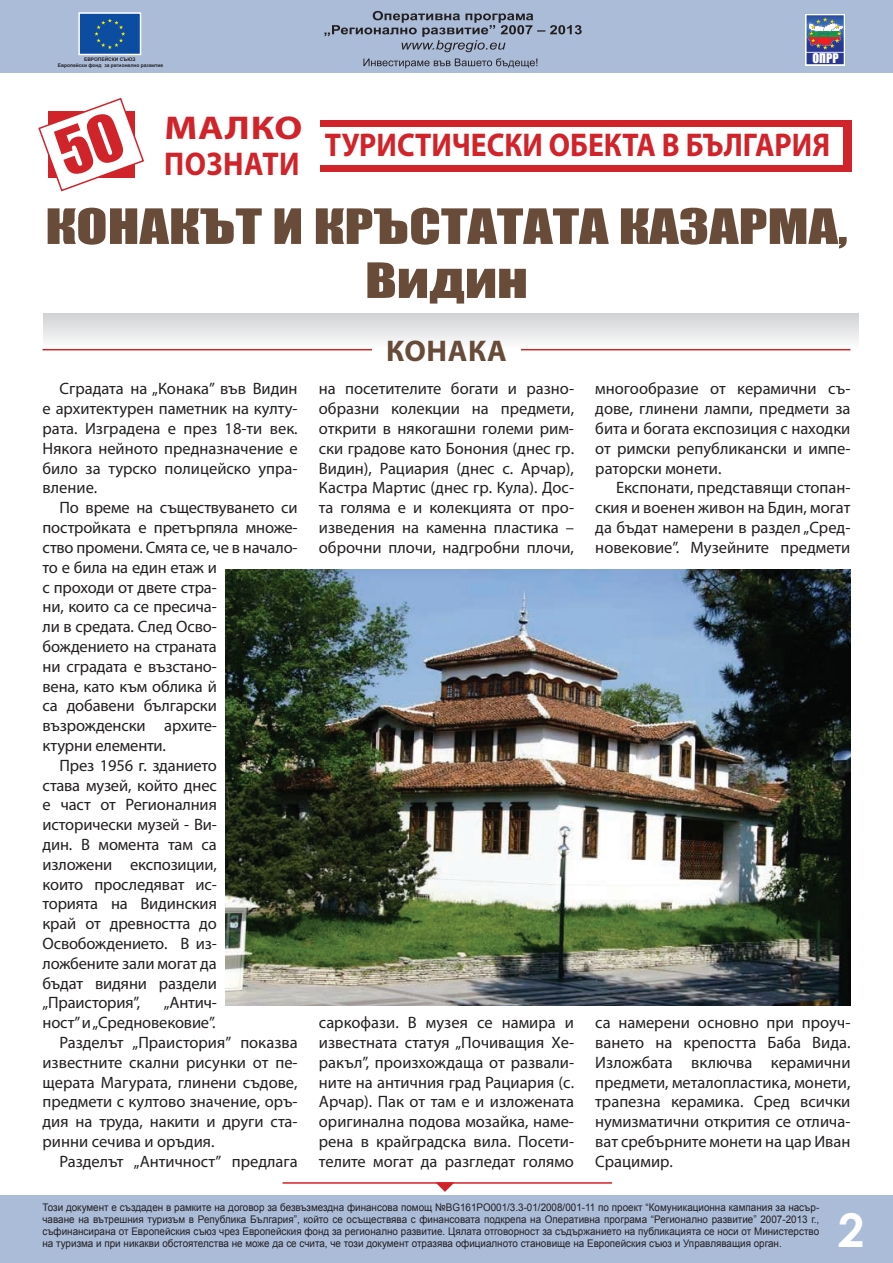
<style>
.page{position:relative;width:893px;height:1263px;background:#fff}
.page>*{position:absolute;margin:0;border:0;box-sizing:border-box;transform-origin:0 0}
.t1{font:700 46.5px "Century Gothic";color:#fff}
.t2{font:45px "Impact";color:#684c39;scale:1.28 1}
.t3{font:700 33px "Myriad Pro";letter-spacing:.01em;color:#d1232a;scale:.9 1}
.t4{font:700 33px/36px "Myriad Pro";letter-spacing:.01em;color:#d1232a;scale:1.18 1}
.t5{font:700 30px "Myriad Pro";color:#684c39}
.t6{font:16.5px/19.8px "Myriad Pro";letter-spacing:-.005em;color:#231f20;text-align:justify}
.t7{font:12.45px "Impact";color:#fff}
.t8{font:10.5px/12px "Arial";color:#231f20;text-align:justify;scale:.94 1}
.t9{font:700 4.95px/5.8px "Arial";color:#231f20;text-align:center}
</style>
<div class="page">
<div style="left:0;top:0;width:893px;height:73px;background:#abbcd9"></div>
<svg style="left:363px;top:58px;width:174px;height:10px"></svg>
<svg style="left:324px;top:11px;width:258px;height:41px"></svg>
<svg style="left:78px;top:12px;width:64px;height:44px;background:#3368a9"></svg>
<div style="left:805px;top:14px;width:40px;height:52px;background:linear-gradient(to right,#ced2e6,#d2d5e8)"></div>
<img style="left:807px;top:15px;width:37px;height:49px">
<svg style="left:807px;top:17px;width:37px;height:33px"></svg>
<div style="left:0;top:1196px;width:893px;height:67px;background:#abbcd9"></div>
<div style="left:43px;top:313px;width:815px;height:36px;background:linear-gradient(to bottom,#d0d2d4,#fcfcfc)"></div>
<div style="left:320px;top:121px;width:532px;height:51px;background:#d1232a"></div>
<div style="left:153px;top:127px;width:690px;height:38px;background:#fff"></div>
<img style="left:225px;top:570px;width:625px;height:436px">
<hr style="left:43px;top:349px;width:329px;height:1px;background:#d1232a">
<hr style="left:521px;top:349px;width:329px;height:1px;background:#d1232a">
<hr style="left:283px;top:1182px;width:329px;height:2px;background:#d1232a">
<svg style="left:435px;top:1182px;width:20px;height:10px"></svg>
<svg style="left:38px;top:98px;width:106px;height:94px"></svg>
<p class="t9" style="left:58px;top:57px;width:107px">ЕВРОПЕЙСКИ СЪЮЗ<br>Европейски фонд за регионално развитие</p>
<p class="t7" style="left:812px;top:49px;width:28px">ОПРР</p>
<h3 class="t4" style="left:164px;top:108px;width:119px">Малко<br>ПОЗНАТИ</h3>
<h2 class="t2" style="left:45px;top:191px;width:50px">Конакът</h2>
<h2 class="t2" style="left:272px;top:191px;width:81px">и Кръстатата</h2>
<h2 class="t2" style="left:619px;top:191px;width:24px">казар</h2>
<h2 class="t2" style="left:767px;top:191px;width:64px">ма,</h2>
<h2 class="t2" style="left:365px;top:245px;width:129px">Видин</h2>
<h3 class="t3" style="left:325px;top:124px;width:563px">ТУРИСТИ ЧЕСКИ ОБЕ КТА В БЪЛГАРИЯ</h3>
<p class="t6" style="left:43px;top:379px;width:257px;text-indent:17px">Сградата на „Конака” във Видин е архитектурен паметник на култу&shy;рата. Изградена е през 18-ти век.<br>Някога нейното предназначение е било за турско полицейско упра&shy;вление.</p>
<p class="t6" style="left:60px;top:498px;width:240px">По време на съществуването си</p>
<p class="t6" style="left:43px;top:517px;width:257px">постройката е претърпяла множе-</p>
<p class="t6" style="left:43px;top:537px;width:257px">ство промени. Смята се, че в начало-</p>
<p class="t6" style="left:43px;top:557px;width:176px">то е била на един етаж и</p>
<p class="t6" style="left:43px;top:577px;width:176px">с проходи от двете стра-</p>
<p class="t6" style="left:43px;top:597px;width:176px">ни, които са се пресича-</p>
<p class="t6" style="left:43px;top:616px;width:176px">ли в средата. След Осво-</p>
<p class="t6" style="left:43px;top:636px;width:176px">бождението на страната</p>
<p class="t6" style="left:43px;top:656px;width:176px">ни сградата е възстано-</p>
<p class="t6" style="left:43px;top:676px;width:176px">вена, като към облика й</p>
<p class="t6" style="left:43px;top:696px;width:176px">са добавени български</p>
<p class="t6" style="left:43px;top:715px;width:176px">възрожденски архите-</p>
<p class="t6" style="left:43px;top:735px;width:125px">ктурни елементи.</p>
<p class="t6" style="left:60px;top:755px;width:159px">През 1956 г. зданието</p>
<p class="t6" style="left:43px;top:775px;width:176px">става музей, който днес</p>
<p class="t6" style="left:43px;top:795px;width:176px">е част от Регионалния</p>
<p class="t6" style="left:43px;top:814px;width:176px">исторически музей - Ви-</p>
<p class="t6" style="left:43px;top:834px;width:176px">дин. В момента там са</p>
<p class="t6" style="left:43px;top:854px;width:176px">изложени експозиции,</p>
<p class="t6" style="left:43px;top:874px;width:176px">които проследяват ис-</p>
<p class="t6" style="left:43px;top:894px;width:176px">торията на Видинския</p>
<p class="t6" style="left:43px;top:913px;width:176px">край от древността до</p>
<p class="t6" style="left:43px;top:933px;width:176px">Освобождението. В из-</p>
<p class="t6" style="left:43px;top:953px;width:176px">ложбените зали могат да</p>
<p class="t6" style="left:43px;top:973px;width:176px">бъдат видяни раздели</p>
<p class="t6" style="left:43px;top:993px;width:99px">„Праистория”,</p>
<p class="t6" style="left:164px;top:993px;width:55px">„Антич-</p>
<p class="t6" style="left:43px;top:1012px;width:175px">ност” и „Средновековие”.</p>
<p class="t6" style="left:60px;top:1032px;width:240px">Разделът „Праистория” показва</p>
<p class="t6" style="left:43px;top:1052px;width:257px">известните скални рисунки от пе-</p>
<p class="t6" style="left:43px;top:1072px;width:257px">щерата Магурата, глинени съдове,</p>
<p class="t6" style="left:43px;top:1092px;width:257px">предмети с култово значение, оръ-</p>
<p class="t6" style="left:43px;top:1111px;width:257px">дия на труда, накити и други ста-</p>
<p class="t6" style="left:43px;top:1131px;width:173px">ринни сечива и оръдия.</p>
<p class="t6" style="left:60px;top:1151px;width:240px">Разделът „Античност” предлага</p>
<h3 class="t5" style="left:386px;top:331px;width:122px">Конака</h3>
<p class="t6" style="left:319px;top:379px;width:257px">на посетителите богати и разно&shy;образни колекции на предмети, открити в някогашни големи рим&shy;ски градове като Бонония (днес гр.<br>Видин), Рациария (днес с. Арчар), Кастра Мартис (днес гр. Кула). Дос&shy;та голяма е и колекцията от про&shy;изведения на каменна пластика – оброчни плочи, надгробни плочи,</p>
<p class="t6" style="left:595px;top:379px;width:257px">многообразие от керамични съ&shy;дове, глинени лампи, предмети за бита и богата експозиция с находки от римски републикански и импе&shy;раторски монети.</p>
<p class="t6" style="left:595px;top:478px;width:257px;text-indent:21px">Експонати, представящи стопан&shy;ския и военен живон на Бдин, могат да бъдат намерени в раздел „Сред&shy;новековие”. Музейните предмети</p>
<p class="t6" style="left:319px;top:1012px;width:257px">саркофази. В музея се намира и известната статуя „Почиващия Хе&shy;ракъл”, произхождаща от развали&shy;ните на античния град Рациария (с.<br>Арчар). Пак от там е и изложената оригинална подова мозайка, наме&shy;рена в крайградска вила. Посети&shy;телите могат да разгледат голямо</p>
<p class="t6" style="left:595px;top:1012px;width:257px">са намерени основно при проуч&shy;ването на крепостта Баба Вида.<br>Изложбата включва керамични предмети, металопластика, монети, трапезна керамика. Сред всички нумизматични открития се отлича&shy;ват сребърните монети на цар Иван Срацимир.</p>
<p class="t8" style="left:43px;top:1202px;width:828px">Този документ е създаден в рамките на договор за безвъзмездна финансова помощ №BG161PO001/3.3-01/2008/001-11 по проект “Комуникационна кампания за насър&shy;чаване на вътрешния туризъм в Република България”, който се осъществява с финансовата подкрепа на Оперативна програма “Регионално развитие” 2007-2013 г., съфинансирана от Европейския съюз чрез Европейския фонд за регионално развитие. Цялата отговорност за съдържанието на публикацията се носи от Министерство на туризма и при никакви обстоятелства не може да се счита, че този документ отразява официалното становище на Европейския съюз и Управляващия орган.</p>
<h1 class="t1" style="left:838px;top:1195px;width:28px">2</h1>
</div>
